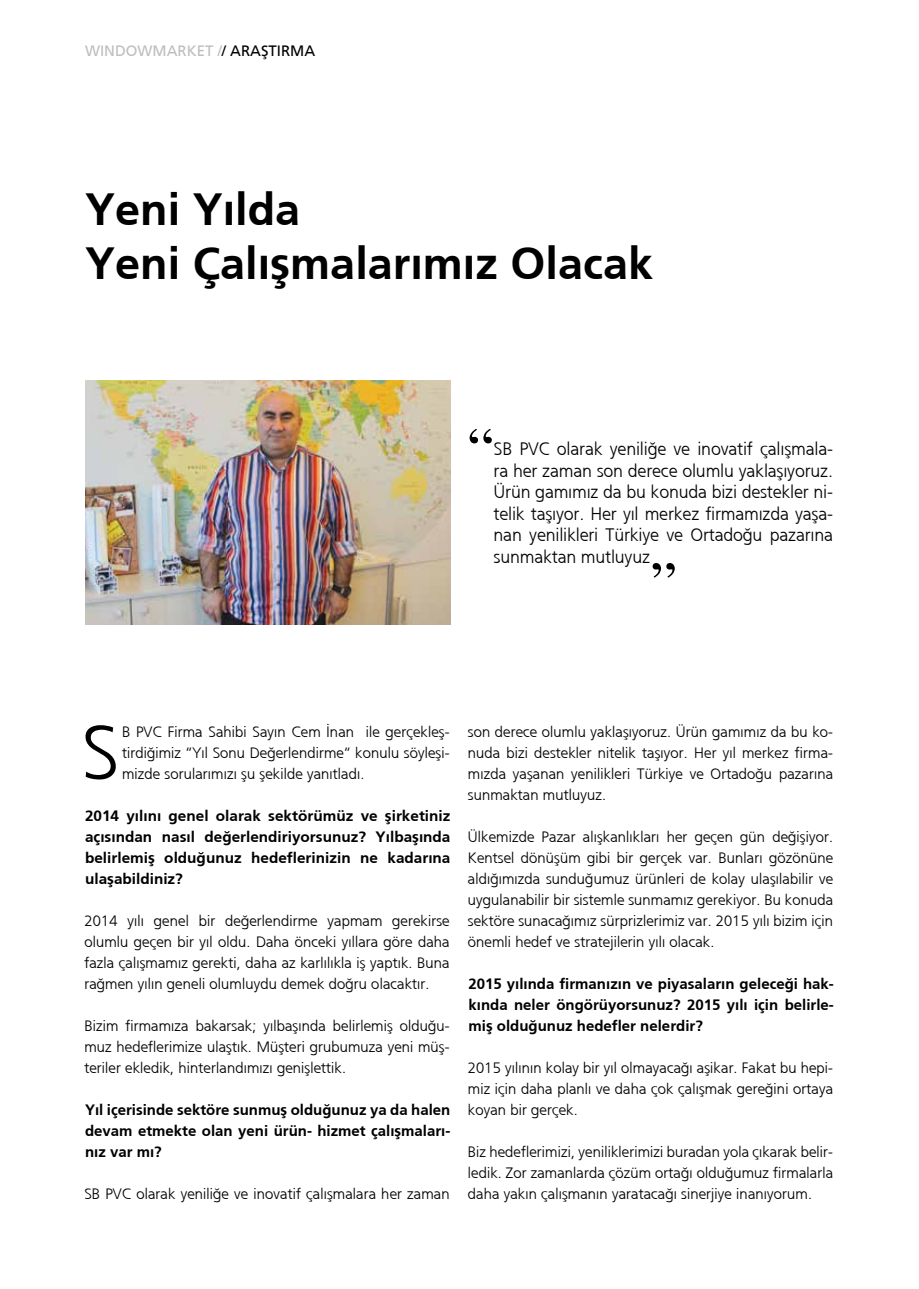
<style>
.page{position:relative;width:919px;height:1289px;background:#fff}
.page>*{position:absolute;margin:0;border:0;box-sizing:border-box;transform-origin:0 0}
.t1{font:300 75.15px "Frutiger";color:#000}
.t2{font:60px "Times";color:#000}
.t3{font:700 45px/54px "Frutiger";color:#000}
.t4{font:300 18px/21.6px "Frutiger";color:#000;text-align:justify}
.t5{font:300 15px/21px "Frutiger";color:#000;text-align:justify}
.t6{font:700 15px/21px "Frutiger";color:#000;text-align:justify}
.t7{font:15px "Frutiger Roman";color:#bcbec0}
.s1{color:#000}
</style>
<div class="page">
<img style="left:85px;top:380px;width:365px;height:244px">
<p class="t7" style="left:85px;top:42px;width:232px">WINDOWMARKET /<span class="s1">/ ARAŞTIRMA</span></p>
<h3 class="t3" style="left:85px;top:182px;width:569px">Yeni Yılda<br>Yeni Çalışmalarımız Olacak</h3>
<h2 class="t2" style="left:468px;top:411px;width:28px">“</h2>
<p class="t4" style="left:494px;top:438px;width:341px">SB PVC olarak yeniliğe ve inovatif çalışmala&shy;ra her zaman son derece olumlu yaklaşıyoruz.<br>Ürün gamımız da bu konuda bizi destekler ni&shy;telik taşıyor. Her yıl merkez firmamızda yaşa&shy;nan yenilikleri Türkiye ve Ortadoğu pazarına sunmaktan mutluyuz</p>
<h2 class="t2" style="left:650px;top:545px;width:28px">”</h2>
<h1 class="t1" style="left:85px;top:709px;width:39px">S</h1>
<p class="t5" style="left:123px;top:720px;width:329px">B PVC Firma Sahibi Sayın Cem İnan ile gerçekleş&shy;tirdiğimiz “Yıl Sonu Değerlendirme“ konulu söyleşi&shy;mizde sorularımızı şu şekilde yanıtladı.</p>
<p class="t6" style="left:85px;top:804px;width:367px">2014 yılını genel olarak sektörümüz ve şirketiniz açısından nasıl değerlendiriyorsunuz? Yılbaşında belirlemiş olduğunuz hedeflerinizin ne kadarına ulaşabildiniz?</p>
<p class="t5" style="left:85px;top:909px;width:367px">2014 yılı genel bir değerlendirme yapmam gerekirse olumlu geçen bir yıl oldu. Daha önceki yıllara göre daha fazla çalışmamız gerekti, daha az karlılıkla iş yaptık. Buna rağmen yılın geneli olumluydu demek doğru olacaktır.</p>
<p class="t5" style="left:85px;top:1014px;width:367px">Bizim firmamıza bakarsak; yılbaşında belirlemiş olduğu&shy;muz hedeflerimize ulaştık. Müşteri grubumuza yeni müş&shy;teriler ekledik, hinterlandımızı genişlettik.</p>
<p class="t6" style="left:85px;top:1098px;width:367px">Yıl içerisinde sektöre sunmuş olduğunuz ya da halen devam etmekte olan yeni ürün- hizmet çalışmaları&shy;nız var mı?</p>
<p class="t5" style="left:85px;top:1182px;width:367px">SB PVC olarak yeniliğe ve inovatif çalışmalara her zaman</p>
<p class="t5" style="left:468px;top:720px;width:367px">son derece olumlu yaklaşıyoruz. Ürün gamımız da bu ko&shy;nuda bizi destekler nitelik taşıyor. Her yıl merkez firma&shy;mızda yaşanan yenilikleri Türkiye ve Ortadoğu pazarına sunmaktan mutluyuz.</p>
<p class="t5" style="left:468px;top:825px;width:367px">Ülkemizde Pazar alışkanlıkları her geçen gün değişiyor.<br>Kentsel dönüşüm gibi bir gerçek var. Bunları gözönüne aldığımızda sunduğumuz ürünleri de kolay ulaşılabilir ve uygulanabilir bir sistemle sunmamız gerekiyor. Bu konuda sektöre sunacağımız sürprizlerimiz var. 2015 yılı bizim için önemli hedef ve stratejilerin yılı olacak.</p>
<p class="t6" style="left:468px;top:972px;width:367px">2015 yılında firmanızın ve piyasaların geleceği hak&shy;kında neler öngörüyorsunuz? 2015 yılı için belirle&shy;miş olduğunuz hedefler nelerdir?</p>
<p class="t5" style="left:468px;top:1056px;width:367px">2015 yılının kolay bir yıl olmayacağı aşikar. Fakat bu hepi&shy;miz için daha planlı ve daha çok çalışmak gereğini ortaya koyan bir gerçek.</p>
<p class="t5" style="left:468px;top:1140px;width:367px">Biz hedeflerimizi, yeniliklerimizi buradan yola çıkarak belir&shy;ledik. Zor zamanlarda çözüm ortağı olduğumuz firmalarla daha yakın çalışmanın yaratacağı sinerjiye inanıyorum.</p>
</div>
